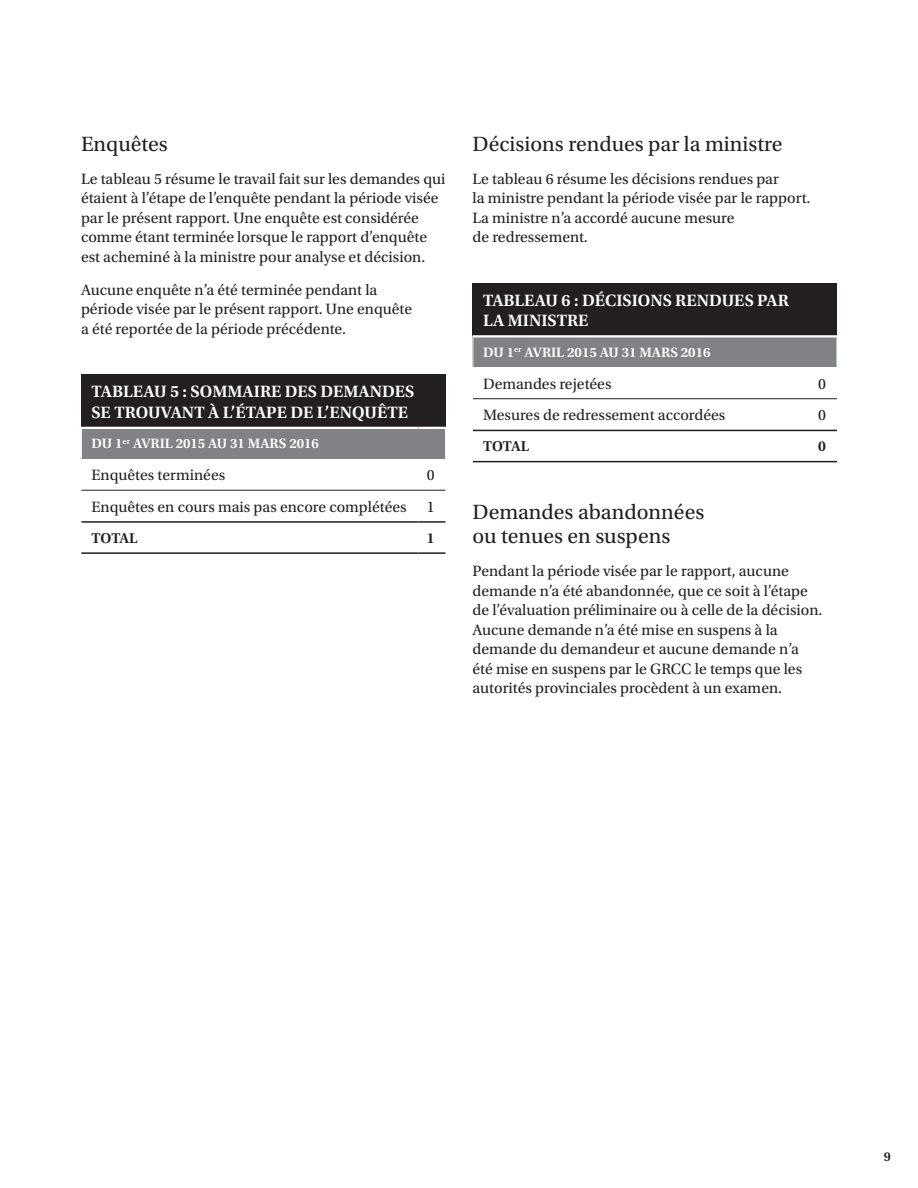
<style>
.page{position:relative;width:918px;height:1188px;background:#fff}
.page>*{position:absolute;margin:0;border:0;box-sizing:border-box;transform-origin:0 0}
.t1{font:21.75px/24.8px "Utopia Std";color:#231f20}
.t2{font:600 17.25px/20.7px "Utopia Std";color:#fff}
.t3{font:15.75px/19.5px "Utopia Std";color:#231f20}
.t4{font:600 15px "Utopia Std";color:#231f20}
.t5{font:600 14.25px "Utopia Std";color:#fff}
.t6{font:600 13.5px "Utopia Std";color:#231f20}
</style>
<div class="page">
<div style="left:81px;top:374px;width:364px;height:54px;background:#231f20"></div>
<div style="left:81px;top:428px;width:364px;height:30px;background:#808285"></div>
<hr style="left:81px;top:490px;width:337px;height:1px;background:#231f20">
<svg style="left:418px;top:490px;width:27px;height:1px"></svg>
<hr style="left:418px;top:521px;width:27px;height:2px;background:#231f20">
<hr style="left:418px;top:552px;width:27px;height:2px;background:#231f20">
<hr style="left:81px;top:427px;width:337px;height:2px;background:#fff">
<hr style="left:418px;top:427px;width:28px;height:2px;background:#fff">
<svg style="left:81px;top:429px;width:1px;height:29px"></svg>
<hr style="left:81px;top:521px;width:337px;height:2px;background:#231f20">
<hr style="left:81px;top:552px;width:337px;height:2px;background:#231f20">
<div style="left:473px;top:283px;width:364px;height:53px;background:#231f20"></div>
<div style="left:473px;top:336px;width:364px;height:31px;background:#808285"></div>
<hr style="left:473px;top:398px;width:337px;height:1px;background:#231f20">
<svg style="left:810px;top:398px;width:27px;height:1px"></svg>
<svg style="left:810px;top:430px;width:27px;height:1px"></svg>
<svg style="left:810px;top:461px;width:27px;height:1px"></svg>
<hr style="left:472px;top:335px;width:338px;height:2px;background:#fff">
<hr style="left:810px;top:335px;width:27px;height:2px;background:#fff">
<hr style="left:473px;top:430px;width:337px;height:1px;background:#231f20">
<hr style="left:473px;top:461px;width:337px;height:1px;background:#231f20">
<h1 class="t1" style="left:81px;top:132px;width:88px">Enquêtes</h1>
<p class="t3" style="left:81px;top:169px;width:366px">Le tableau 5 résume le travail fait sur les demandes qui étaient à l’étape de l’enquête pendant la période visée par le présent rapport. Une enquête est considérée comme étant terminée lorsque le rapport d’enquête est acheminé à la ministre pour analyse et décision.</p>
<p class="t3" style="left:81px;top:280px;width:333px">Aucune enquête n’a été terminée pendant la période visée par le présent rapport. Une enquête a été reportée de la période précédente.</p>
<p class="t2" style="left:92px;top:381px;width:324px">TABLEAU 5 : SOMMAIRE DES DEMANDES<br>SE TROUVANT À L’ÉTAPE DE L’ENQUÊTE</p>
<p class="t5" style="left:92px;top:436px;width:229px">DU 1<sup>er</sup> AVRIL 2015 AU 31 MARS 2016</p>
<p class="t3" style="left:92px;top:466px;width:135px">Enquêtes terminées</p>
<p class="t3" style="left:427px;top:466px;width:9px">0</p>
<p class="t3" style="left:92px;top:497px;width:317px">Enquêtes en cours mais pas encore complétées</p>
<p class="t3" style="left:427px;top:497px;width:9px">1</p>
<p class="t4" style="left:92px;top:530px;width:48px">TOTAL</p>
<p class="t4" style="left:427px;top:530px;width:9px">1</p>
<h1 class="t1" style="left:472px;top:132px;width:312px">Décisions rendues par la ministre</h1>
<p class="t3" style="left:472px;top:169px;width:339px">Le tableau 6 résume les décisions rendues par<br>la ministre pendant la période visée par le rapport.<br>La ministre n’a accordé aucune mesure<br>de redressement.</p>
<p class="t2" style="left:483px;top:290px;width:307px">TABLEAU 6 : DÉCISIONS RENDUES PAR<br>LA MINISTRE</p>
<p class="t5" style="left:483px;top:344px;width:229px">DU 1<sup>er</sup> AVRIL 2015 AU 31 MARS 2016</p>
<p class="t3" style="left:483px;top:374px;width:130px">Demandes rejetées</p>
<p class="t3" style="left:818px;top:374px;width:9px">0</p>
<p class="t3" style="left:483px;top:406px;width:244px">Mesures de redressement accordées</p>
<p class="t3" style="left:818px;top:406px;width:9px">0</p>
<p class="t4" style="left:483px;top:438px;width:48px">TOTAL</p>
<p class="t4" style="left:818px;top:438px;width:9px">0</p>
<h1 class="t1" style="left:472px;top:500px;width:233px">Demandes abandonnées ou tenues en suspens</h1>
<p class="t3" style="left:472px;top:562px;width:352px">Pendant la période visée par le rapport, aucune demande n’a été abandonnée, que ce soit à l’étape de l’évaluation préliminaire ou à celle de la décision.<br>Aucune demande n’a été mise en suspens à la demande du demandeur et aucune demande n’a été mise en suspens par le GRCC le temps que les autorités provinciales procèdent à un examen.</p>
<p class="t6" style="left:884px;top:1149px;width:9px">9</p>
</div>
